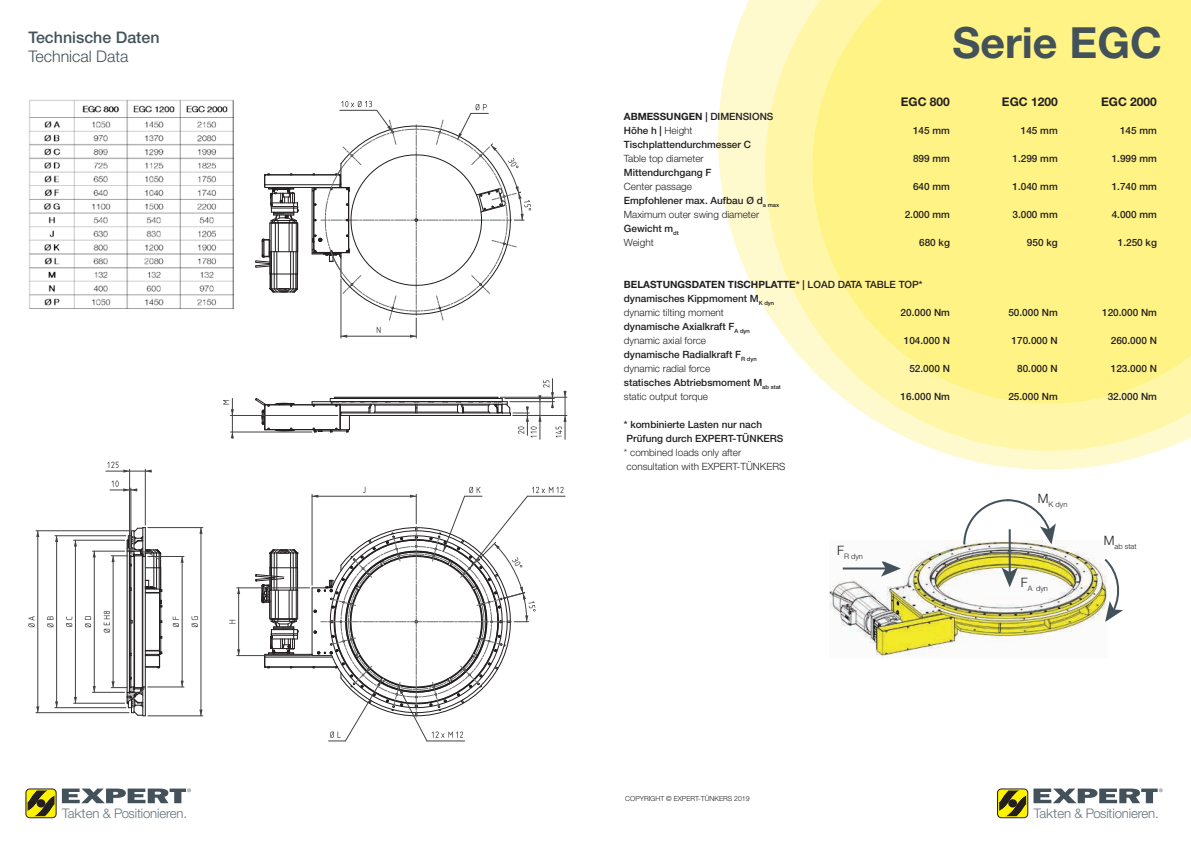
<style>
.page{position:relative;width:1191px;height:842px;background:#fff}
.page>*{position:absolute;margin:0;border:0;box-sizing:border-box;transform-origin:0 0}
.t1{font:700 43px "Helvetica Neue LT Std";color:#43525a}
.t2{font:500 16px "Helvetica Neue LT Std";color:#43525a}
.t3{font:300 16px "Helvetica Neue LT Std";color:#43525a}
.t4{font:300 13.2px "Helvetica Neue LT Pro";letter-spacing:-.01em;color:#64737c}
.t5{font:700 12px "Helvetica Neue LT Std";color:#231f20}
.t6{font:500 10px/14px "Helvetica Neue LT Std";color:#231f20}
.t7{font:300 10px/14px "Helvetica Neue LT Std";color:#231f20}
.t8{font:300 7.5px "Helvetica Neue LT Std";color:#231f20}
.t9{font:300 7px "Helvetica Neue LT Std";color:#231f20}
.s1{font-weight:700}
.s2{font-weight:300}
.s3{font-weight:500}
</style>
<div class="page">
<hr style="left:565px;top:391px;width:1px;height:48px;background:#424243">
<hr style="left:38px;top:531px;width:1px;height:182px;background:#424243">
<hr style="left:36px;top:531px;width:93px;height:1px;background:#424243">
<hr style="left:36px;top:712px;width:93px;height:1px;background:#424243">
<hr style="left:56px;top:536px;width:1px;height:172px;background:#424243">
<hr style="left:55px;top:536px;width:71px;height:1px;background:#424243">
<hr style="left:55px;top:707px;width:71px;height:1px;background:#424243">
<hr style="left:75px;top:540px;width:1px;height:163px;background:#424243">
<hr style="left:74px;top:540px;width:51px;height:1px;background:#424243">
<hr style="left:74px;top:703px;width:51px;height:1px;background:#424243">
<hr style="left:94px;top:551px;width:1px;height:141px;background:#424243">
<hr style="left:92px;top:692px;width:33px;height:1px;background:#424243">
<hr style="left:92px;top:551px;width:33px;height:1px;background:#424243">
<hr style="left:238px;top:588px;width:1px;height:68px;background:#424243">
<hr style="left:237px;top:588px;width:72px;height:1px;background:#424243">
<hr style="left:237px;top:655px;width:72px;height:1px;background:#424243">
<hr style="left:265px;top:405px;width:75px;height:1px;background:#231f20">
<hr style="left:265px;top:429px;width:74px;height:1px;background:#231f20">
<hr style="left:265px;top:404px;width:74px;height:1px;background:#231f20">
<hr style="left:335px;top:398px;width:167px;height:1px;background:#231f20">
<hr style="left:335px;top:397px;width:163px;height:1px;background:#231f20">
<hr style="left:374px;top:405px;width:41px;height:1px;background:#231f20">
<hr style="left:417px;top:405px;width:41px;height:1px;background:#231f20">
<hr style="left:417px;top:412px;width:41px;height:1px;background:#231f20">
<hr style="left:374px;top:412px;width:41px;height:1px;background:#231f20">
<hr style="left:341px;top:415px;width:169px;height:1px;background:#231f20">
<hr style="left:341px;top:413px;width:169px;height:1px;background:#231f20">
<hr style="left:332px;top:401px;width:175px;height:1px;background:#231f20">
<hr style="left:332px;top:404px;width:175px;height:1px;background:#231f20">
<svg style="left:414px;top:402px;width:5px;height:11px"></svg>
<svg style="left:255px;top:398px;width:40px;height:33px"></svg>
<svg style="left:312px;top:397px;width:65px;height:36px"></svg>
<hr style="left:540px;top:395px;width:1px;height:44px;background:#424243">
<hr style="left:232px;top:398px;width:1px;height:40px;background:#424243">
<hr style="left:230px;top:415px;width:108px;height:1px;background:#424243">
<hr style="left:230px;top:432px;width:82px;height:1px;background:#424243">
<hr style="left:106px;top:471px;width:46px;height:1px;background:#424243">
<hr style="left:129px;top:469px;width:1px;height:80px;background:#424243">
<hr style="left:145px;top:469px;width:1px;height:56px;background:#424243">
<hr style="left:131px;top:488px;width:1px;height:65px;background:#424243">
<hr style="left:527px;top:496px;width:38px;height:1px;background:#424243">
<hr style="left:182px;top:556px;width:1px;height:131px;background:#424243">
<hr style="left:148px;top:556px;width:36px;height:1px;background:#424243">
<hr style="left:148px;top:687px;width:36px;height:1px;background:#424243">
<hr style="left:201px;top:528px;width:1px;height:188px;background:#424243">
<hr style="left:148px;top:716px;width:55px;height:1px;background:#424243">
<hr style="left:148px;top:527px;width:55px;height:1px;background:#424243">
<svg style="left:28px;top:616px;width:7px;height:11px"></svg>
<svg style="left:47px;top:616px;width:6px;height:11px"></svg>
<svg style="left:66px;top:617px;width:6px;height:10px"></svg>
<svg style="left:85px;top:616px;width:6px;height:11px"></svg>
<svg style="left:104px;top:527px;width:59px;height:189px"></svg>
<svg style="left:229px;top:620px;width:6px;height:4px"></svg>
<svg style="left:456px;top:379px;width:111px;height:59px"></svg>
<svg style="left:223px;top:400px;width:11px;height:15px"></svg>
<svg style="left:107px;top:462px;width:23px;height:11px"></svg>
<svg style="left:110px;top:480px;width:27px;height:11px"></svg>
<svg style="left:255px;top:487px;width:308px;height:255px"></svg>
<svg style="left:173px;top:616px;width:6px;height:11px"></svg>
<svg style="left:191px;top:616px;width:7px;height:11px"></svg>
<svg style="left:255px;top:101px;width:276px;height:237px"></svg>
<svg style="left:718px;top:0;width:440px;height:470px"></svg>
<svg style="left:765px;top:0;width:426px;height:451px;fill:#fff7ab"></svg>
<svg style="left:812px;top:0;width:379px;height:404px;background:#fff38a"></svg>
<img style="left:829px;top:540px;width:273px;height:117px">
<hr style="left:842px;top:567px;width:44px;height:2px;background:#43525a">
<svg style="left:881px;top:561px;width:20px;height:16px"></svg>
<svg style="left:1102px;top:559px;width:21px;height:63px"></svg>
<svg style="left:963px;top:499px;width:92px;height:45px"></svg>
<hr style="left:1008px;top:529px;width:2px;height:44px;background:#43525a">
<svg style="left:1001px;top:567px;width:16px;height:20px"></svg>
<img style="left:29px;top:100px;width:205px;height:208px">
<svg style="left:1033px;top:788px;width:129px;height:15px"></svg>
<div style="left:997px;top:789px;width:31px;height:29px;border:1px solid #231f20;border-radius:4px"></div>
<svg style="left:999px;top:790px;width:27px;height:26px"></svg>
<div style="left:1008px;top:799px;width:9px;height:8px;background:#231f20;border-radius:50%"></div>
<svg style="left:62px;top:788px;width:129px;height:15px"></svg>
<div style="left:26px;top:789px;width:30px;height:29px;border:1px solid #231f20;border-radius:4px"></div>
<svg style="left:28px;top:790px;width:26px;height:26px"></svg>
<div style="left:37px;top:799px;width:8px;height:8px;background:#231f20;border-radius:50%"></div>
<h2 class="t2" style="left:28px;top:27px;width:133px">Technische Daten</h2>
<h2 class="t3" style="left:28px;top:46px;width:102px">Technical Data</h2>
<h1 class="t1" style="left:952px;top:16px;width:211px">Serie EGC</h1>
<p class="t6" style="left:624px;top:109px;width:151px"><span class="s1">ABMESSUNGEN</span> | DIMENSIONS<br>Höhe h | <span class="s2">Height</span></p>
<p class="t5" style="left:900px;top:94px;width:51px">EGC 800</p>
<p class="t5" style="left:1002px;top:94px;width:57px">EGC 1200</p>
<p class="t5" style="left:1101px;top:94px;width:57px">EGC 2000</p>
<p class="t6" style="left:913px;top:123px;width:38px">145 mm</p>
<p class="t6" style="left:1020px;top:123px;width:38px">145 mm</p>
<p class="t6" style="left:1120px;top:123px;width:38px">145 mm</p>
<p class="t6" style="left:624px;top:137px;width:129px">Tischplattendurchmesser C</p>
<p class="t7" style="left:624px;top:151px;width:81px">Table top diameter</p>
<p class="t6" style="left:913px;top:151px;width:38px">899 mm</p>
<p class="t6" style="left:1012px;top:151px;width:47px">1.299 mm</p>
<p class="t6" style="left:1111px;top:151px;width:47px">1.999 mm</p>
<p class="t6" style="left:624px;top:165px;width:89px">Mittendurchgang F</p>
<p class="t7" style="left:624px;top:179px;width:70px">Center passage</p>
<p class="t6" style="left:913px;top:179px;width:38px">640 mm</p>
<p class="t6" style="left:1012px;top:179px;width:47px">1.040 mm</p>
<p class="t6" style="left:1111px;top:179px;width:47px">1.740 mm</p>
<p class="t7" style="left:624px;top:193px;width:157px"><span class="s3">Empfohlener max. Aufbau Ø d</span><sub>a</sub> <sub>max<br></sub>Maximum outer swing diameter</p>
<p class="t6" style="left:904px;top:207px;width:47px">2.000 mm</p>
<p class="t6" style="left:1012px;top:207px;width:47px">3.000 mm</p>
<p class="t6" style="left:1111px;top:207px;width:47px">4.000 mm</p>
<p class="t6" style="left:624px;top:221px;width:56px">Gewicht m<sub>dt<br></sub><span class="s2">Weight</span></p>
<p class="t6" style="left:919px;top:235px;width:32px">680 kg</p>
<p class="t6" style="left:1027px;top:235px;width:32px">950 kg</p>
<p class="t6" style="left:1117px;top:235px;width:41px">1.250 kg</p>
<p class="t6" style="left:624px;top:277px;width:300px"><span class="s1">BELASTUNGSDATEN TISCHPLATTE*</span> | LOAD DATA TABLE TOP* dynamisches Kippmoment M<sub>K</sub> <sub>dyn<br></sub><span class="s2">dynamic tilting moment</span></p>
<p class="t6" style="left:900px;top:305px;width:51px">20.000 Nm</p>
<p class="t6" style="left:1008px;top:305px;width:51px">50.000 Nm</p>
<p class="t6" style="left:1102px;top:305px;width:56px">120.000 Nm</p>
<p class="t6" style="left:624px;top:319px;width:128px">dynamische Axialkraft F<sub>A</sub> <sub>dyn </sub><span class="s2">dynamic axial force</span></p>
<p class="t6" style="left:624px;top:347px;width:134px">dynamische Radialkraft F<sub>R</sub> <sub>dyn </sub><span class="s2">dynamic radial force</span></p>
<p class="t6" style="left:624px;top:375px;width:158px">statisches Abtriebsmoment M<sub>ab</sub> <sub>stat </sub><span class="s2">static output torque</span></p>
<p class="t6" style="left:624px;top:417px;width:161px">* kombinierte Lasten nur nach<br>Prüfung durch EXPERT-TÜNKERS</p>
<p class="t7" style="left:624px;top:445px;width:163px">* combined loads only after consultation with EXPERT-TÜNKERS</p>
<p class="t8" style="left:837px;top:552px;width:27px"><sup>F</sup>R dyn</p>
<p class="t6" style="left:903px;top:333px;width:48px">104.000 N</p>
<p class="t6" style="left:1011px;top:333px;width:48px">170.000 N</p>
<p class="t6" style="left:1110px;top:333px;width:48px">260.000 N</p>
<p class="t6" style="left:909px;top:361px;width:42px">52.000 N</p>
<p class="t6" style="left:1017px;top:361px;width:42px">80.000 N</p>
<p class="t6" style="left:1110px;top:361px;width:48px">123.000 N</p>
<p class="t6" style="left:900px;top:389px;width:51px">16.000 Nm</p>
<p class="t6" style="left:1008px;top:389px;width:51px">25.000 Nm</p>
<p class="t6" style="left:1107px;top:389px;width:51px">32.000 Nm</p>
<p class="t8" style="left:1037px;top:500px;width:31px"><sup>M</sup>K dyn</p>
<p class="t8" style="left:1020px;top:584px;width:29px"><sup>F</sup>A dyn</p>
<p class="t8" style="left:1103px;top:542px;width:35px"><sup>M</sup>ab stat</p>
<p class="t9" style="left:625px;top:794px;width:126px">COPYRIGHT © EXPERT-TÜNKERS 2019</p>
<h3 class="t4" style="left:62px;top:805px;width:127px">Takten &amp; Positionieren.</h3>
<h3 class="t4" style="left:1033px;top:805px;width:127px">Takten &amp; Positionieren.</h3>
</div>
